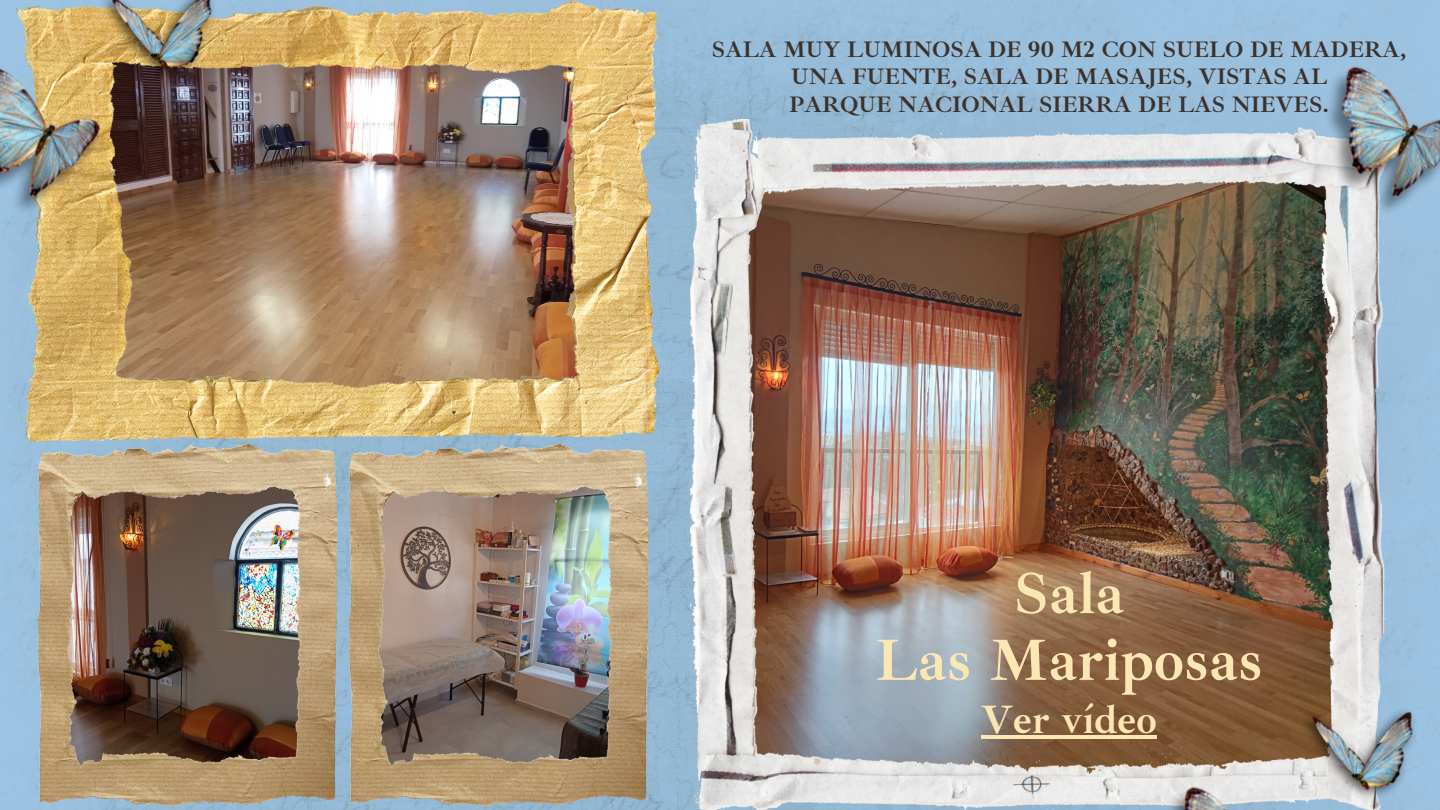
<style>
.page{position:relative;width:1440px;height:810px;background:#fff}
.page>*{position:absolute;margin:0;border:0;box-sizing:border-box;transform-origin:0 0}
.t1{font:700 59.6px/66.8px "Ibarra Real Nova";letter-spacing:.005em;color:#fbe7b4;text-align:center}
.t2{font:700 40.6px "Ibarra Real Nova";letter-spacing:.005em;color:#fbe7b4}
.t3{font:700 23px "Ibarra Real Nova";color:#3d312b}
</style>
<div class="page">
<img style="left:0;top:0;width:1440px;height:810px">
<img style="left:16px;top:0;width:644px;height:445px">
<img style="left:0;top:0;width:271px;height:235px">
<img style="left:38px;top:445px;width:299px;height:365px">
<img style="left:349px;top:445px;width:298px;height:365px">
<img style="left:691px;top:119px;width:699px;height:691px">
<hr style="left:981px;top:735px;width:176px;height:4px;background:#fbe7b4">
<img style="left:1113px;top:647px;width:327px;height:163px">
<img style="left:1275px;top:0;width:165px;height:235px">
<p class="t3" style="left:712px;top:35px;width:696px">SALA MUY LUMINOSA DE 90 M2 CON SUELO DE MADERA,</p>
<p class="t3" style="left:791px;top:62px;width:537px">UNA FUENTE, SALA DE MASAJES, VISTAS AL</p>
<p class="t3" style="left:789px;top:90px;width:541px">PARQUE NACIONAL SIERRA DE LAS NIEVES.</p>
<h2 class="t1" style="left:876px;top:560px;width:388px">Sala<br>Las Mariposas</h2>
<h1 class="t2" style="left:981px;top:694px;width:177px">Ver vídeo</h1>
</div>
